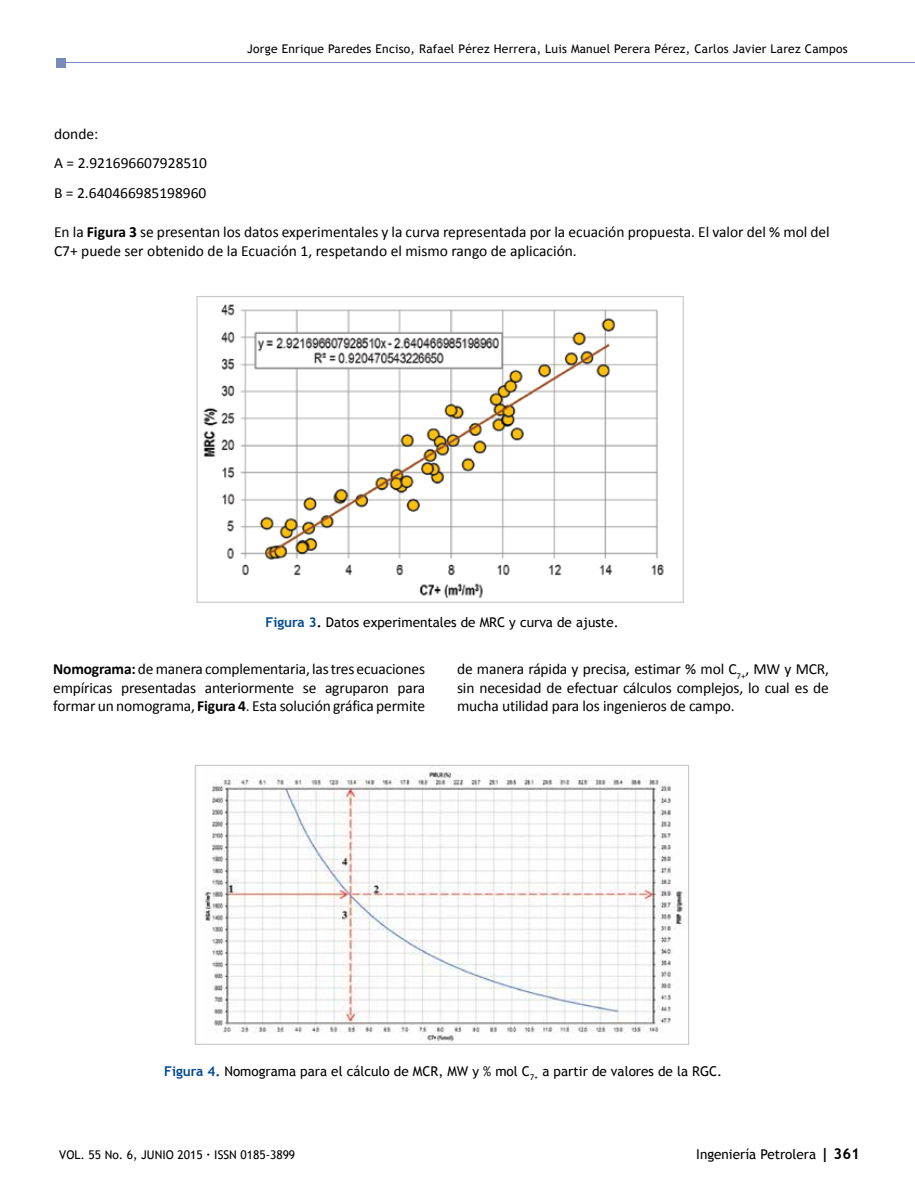
<style>
.page{position:relative;width:915px;height:1191px;background:#fff}
.page>*{position:absolute;margin:0;border:0;box-sizing:border-box;transform-origin:0 0}
.t1{font:15.45px/18.6px "Calibri";color:#000}
.t2{font:13.5px "Trebuchet MS";color:#000}
.t3{font:12px "Trebuchet MS";letter-spacing:.02em;color:#000}
.t4{font:12px "Trebuchet MS";color:#000}
.s1{font-weight:700}
.s2{font-weight:700;color:#004990}
.s3{font-weight:700;font-size:15px}
</style>
<div class="page">
<hr style="left:61px;top:62px;width:853px;height:1px;background:#788bbc">
<div style="left:56px;top:58px;width:10px;height:9px;background:#788bbc"></div>
<img style="left:203px;top:304px;width:461px;height:295px">
<div style="left:196px;top:296px;width:487px;height:307px;border:1px solid #c6c8ca"></div>
<img style="left:204px;top:768px;width:480px;height:274px">
<div style="left:195px;top:765px;width:494px;height:280px;border:1px solid #c6c8ca"></div>
<p class="t3" style="left:247px;top:41px;width:601px">Jorge Enrique Paredes Enciso, Rafael Pérez Herrera, Luis Manuel Perera Pérez, Carlos Javier Larez Campos</p>
<p class="t1" style="left:54px;top:120px;width:154px;line-height:29.1px">donde:<br>A = 2.921696607928510<br>B = 2.640466985198960</p>
<p class="t1" style="left:54px;top:223px;width:777px">En la <span class="s1">Figura 3</span> se presentan los datos experimentales y la curva representada por la ecuación propuesta. El valor del % mol del<br>C7+ puede ser obtenido de la Ecuación 1, respetando el mismo rango de aplicación.</p>
<p class="t2" style="left:265px;top:614px;width:354px"><span class="s2">Figura 3</span><span class="s1">.</span> Datos experimentales de MRC y curva de ajuste.</p>
<p class="t1" style="left:53px;top:660px;width:373px;text-align:justify"><span class="s1">Nomograma:</span> de manera complementaria, las tres ecuaciones empíricas presentadas anteriormente se agruparon para formar un nomograma, <span class="s1">Figura 4</span>. Esta solución gráfica permite</p>
<p class="t1" style="left:457px;top:660px;width:373px;text-align:justify">de manera rápida y precisa, estimar % mol C<sub>7+</sub>, MW y MCR, sin necesidad de efectuar cálculos complejos, lo cual es de mucha utilidad para los ingenieros de campo.</p>
<p class="t2" style="left:164px;top:1063px;width:559px"><span class="s2">Figura 4.</span> Nomograma para el cálculo de MCR, MW y % mol C<sub>7+</sub> a partir de valores de la RGC.</p>
<p class="t4" style="left:59px;top:1147px;width:237px">VOL. 55 No. 6, JUNIO 2015 <span class="s1">·</span> ISSN 0185-3899</p>
<p class="t2" style="left:696px;top:1146px;width:165px">Ingeniería Petrolera <span class="s3">| 361</span></p>
</div>
